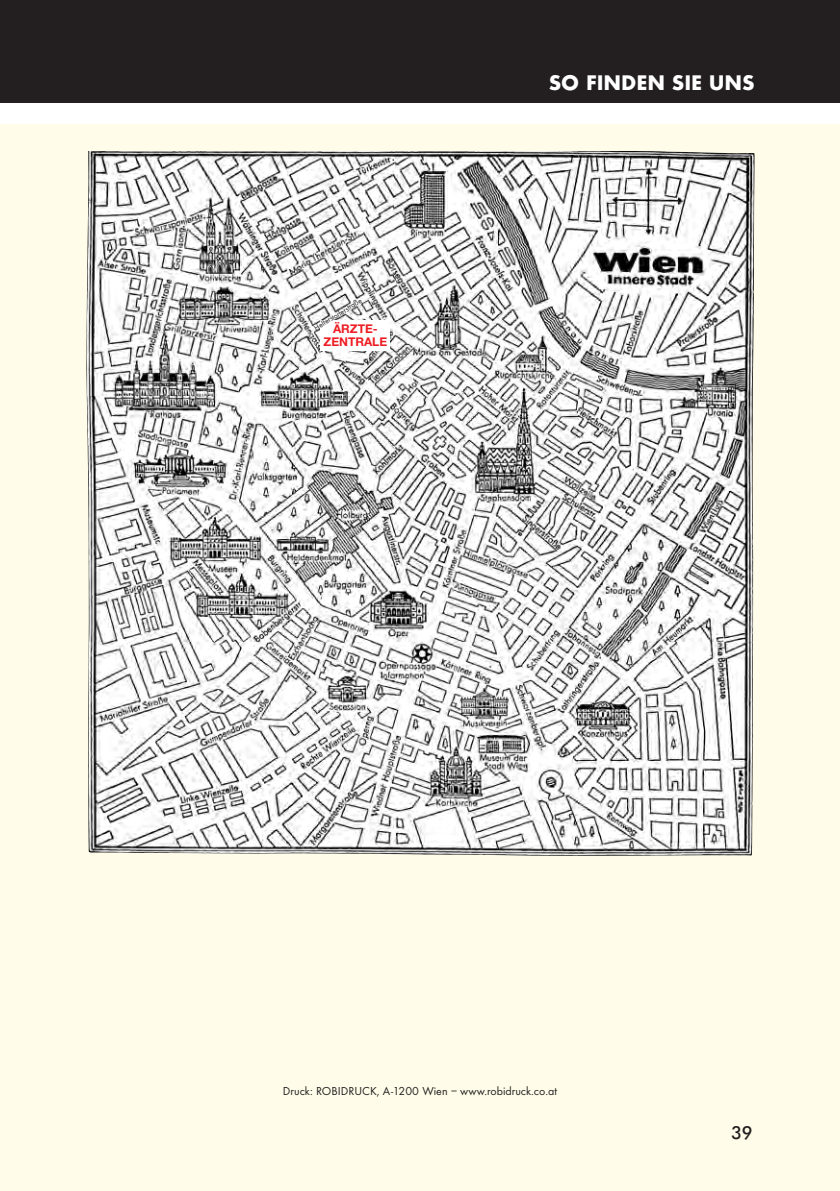
<style>
.page{position:relative;width:840px;height:1191px;background:#fff}
.page>*{position:absolute;margin:0;border:0;box-sizing:border-box;transform-origin:0 0}
.t1{font:700 22px "Futura EF";color:#fff}
.t2{font:500 18px "Futura BT";color:#231f20}
.t3{font:12px "Futura EF";color:#231f20}
.t4{font:700 12px/13px "Helvetica Neue";color:#ee1d23;text-align:center}
.t5{font:8px "Futura EF";color:#231f20;scale:.95 1}
</style>
<div class="page">
<div style="left:0;top:125px;width:839px;height:1066px;background:#fffde9"></div>
<div style="left:0;top:0;width:839px;height:102px;background:#231f20"></div>
<img style="left:86px;top:151px;width:668px;height:705px">
<div style="left:320px;top:320px;width:70px;height:30px;background:#fff"></div>
<p class="t5" style="left:313px;top:325px;width:59px;rotate:-31deg">Helferstorferstraße</p>
<p class="t4" style="left:323px;top:323px;width:65px">ÄRZTE-<br>ZENTRALE</p>
<h1 class="t1" style="left:548px;top:74px;width:207px">SO FINDEN SIE UNS</h1>
<p class="t3" style="left:283px;top:1086px;width:275px">Druck: ROBIDRUCK, A-1200 Wien – www.robidruck.co.at</p>
<h2 class="t2" style="left:730px;top:1125px;width:23px">39</h2>
</div>
